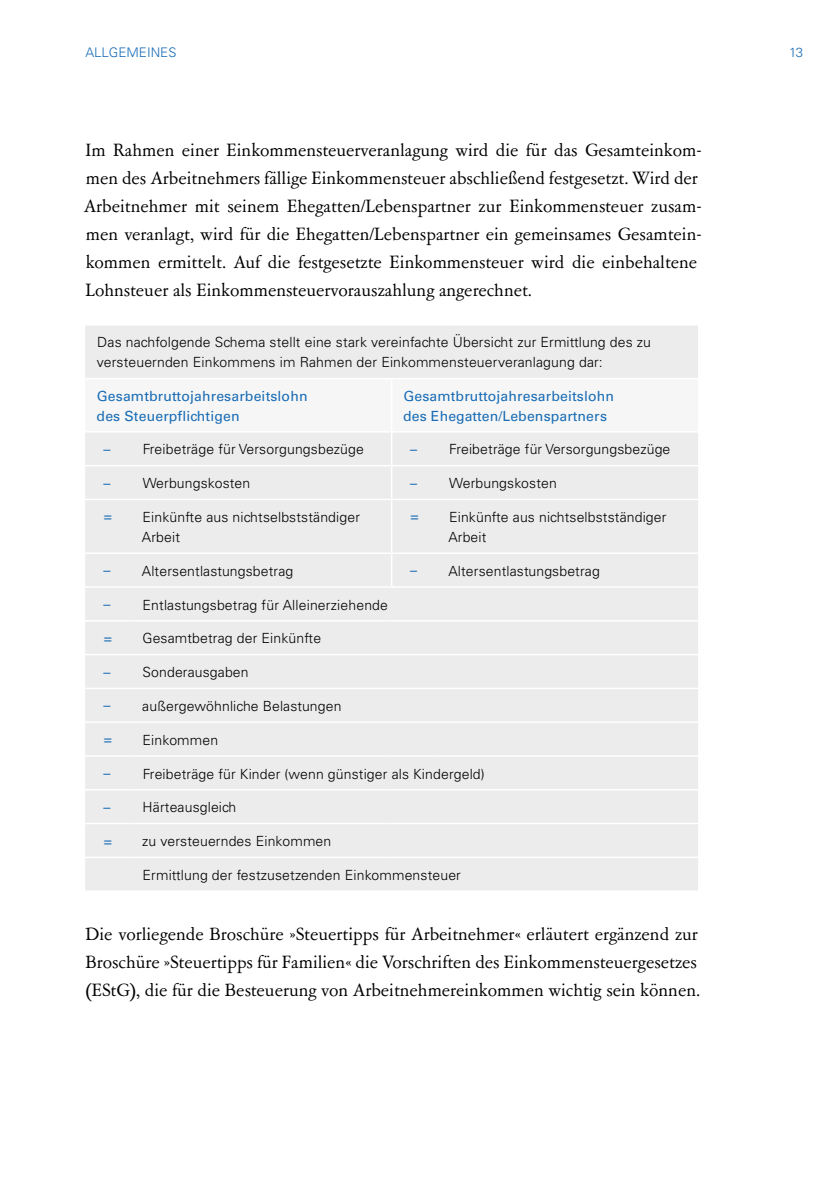
<style>
.page{position:relative;width:840px;height:1191px;background:#fff}
.page>*{position:absolute;margin:0;border:0;box-sizing:border-box;transform-origin:0 0}
.t1{font:20px/28px "Garamont Amst SBOP Rom";color:#000}
.t2{font:300 14px/20px "Univers LT";letter-spacing:.01em;color:#000}
.t3{font:14px/20px "Univers LT";letter-spacing:.01em;color:#186cb5}
.t4{font:300 13.2px "Univers LT";color:#186cb5}
.s1{font-weight:400;color:#186cb5}
</style>
<div class="page">
<div style="left:85px;top:326px;width:612px;height:564px;background:#ececed"></div>
<div style="left:85px;top:379px;width:612px;height:52px;background:#f6f6f6"></div>
<hr style="left:85px;top:378px;width:45px;height:1px;background:#fff">
<hr style="left:130px;top:378px;width:261px;height:1px;background:#fff">
<hr style="left:390px;top:379px;width:2px;height:52px;background:#fff">
<hr style="left:390px;top:432px;width:2px;height:33px;background:#fff">
<hr style="left:390px;top:466px;width:2px;height:33px;background:#fff">
<hr style="left:390px;top:500px;width:2px;height:52px;background:#fff">
<hr style="left:390px;top:554px;width:2px;height:32px;background:#fff">
<hr style="left:391px;top:378px;width:46px;height:1px;background:#fff">
<hr style="left:437px;top:378px;width:260px;height:1px;background:#fff">
<hr style="left:85px;top:431px;width:45px;height:1px;background:#fff">
<hr style="left:130px;top:431px;width:261px;height:1px;background:#fff">
<hr style="left:391px;top:431px;width:46px;height:1px;background:#fff">
<hr style="left:437px;top:431px;width:260px;height:1px;background:#fff">
<hr style="left:85px;top:465px;width:45px;height:1px;background:#fff">
<hr style="left:130px;top:465px;width:261px;height:1px;background:#fff">
<hr style="left:391px;top:465px;width:46px;height:1px;background:#fff">
<hr style="left:437px;top:465px;width:260px;height:1px;background:#fff">
<hr style="left:85px;top:499px;width:45px;height:1px;background:#fff">
<hr style="left:130px;top:499px;width:261px;height:1px;background:#fff">
<hr style="left:391px;top:499px;width:46px;height:1px;background:#fff">
<hr style="left:437px;top:499px;width:260px;height:1px;background:#fff">
<hr style="left:85px;top:552px;width:45px;height:2px;background:#fff">
<hr style="left:130px;top:552px;width:261px;height:2px;background:#fff">
<hr style="left:391px;top:552px;width:46px;height:2px;background:#fff">
<hr style="left:437px;top:552px;width:260px;height:2px;background:#fff">
<hr style="left:85px;top:586px;width:45px;height:2px;background:#fff">
<hr style="left:130px;top:586px;width:261px;height:2px;background:#fff">
<hr style="left:391px;top:586px;width:46px;height:2px;background:#fff">
<hr style="left:437px;top:586px;width:260px;height:2px;background:#fff">
<hr style="left:85px;top:620px;width:45px;height:1px;background:#fff">
<hr style="left:130px;top:620px;width:261px;height:1px;background:#fff">
<hr style="left:391px;top:620px;width:46px;height:1px;background:#fff">
<hr style="left:437px;top:620px;width:260px;height:1px;background:#fff">
<hr style="left:85px;top:654px;width:45px;height:1px;background:#fff">
<hr style="left:130px;top:654px;width:261px;height:1px;background:#fff">
<hr style="left:391px;top:654px;width:46px;height:1px;background:#fff">
<hr style="left:437px;top:654px;width:260px;height:1px;background:#fff">
<hr style="left:85px;top:687px;width:45px;height:2px;background:#fff">
<hr style="left:130px;top:687px;width:261px;height:2px;background:#fff">
<hr style="left:391px;top:687px;width:46px;height:2px;background:#fff">
<hr style="left:437px;top:687px;width:260px;height:2px;background:#fff">
<hr style="left:85px;top:721px;width:45px;height:2px;background:#fff">
<hr style="left:130px;top:721px;width:261px;height:2px;background:#fff">
<hr style="left:391px;top:721px;width:46px;height:2px;background:#fff">
<hr style="left:437px;top:721px;width:260px;height:2px;background:#fff">
<hr style="left:85px;top:755px;width:45px;height:1px;background:#fff">
<hr style="left:130px;top:755px;width:261px;height:1px;background:#fff">
<hr style="left:391px;top:755px;width:46px;height:1px;background:#fff">
<hr style="left:437px;top:755px;width:260px;height:1px;background:#fff">
<hr style="left:85px;top:789px;width:45px;height:1px;background:#fff">
<hr style="left:130px;top:789px;width:261px;height:1px;background:#fff">
<hr style="left:391px;top:789px;width:46px;height:1px;background:#fff">
<hr style="left:437px;top:789px;width:260px;height:1px;background:#fff">
<hr style="left:85px;top:823px;width:45px;height:1px;background:#fff">
<hr style="left:130px;top:823px;width:261px;height:1px;background:#fff">
<hr style="left:391px;top:823px;width:46px;height:1px;background:#fff">
<hr style="left:437px;top:823px;width:260px;height:1px;background:#fff">
<hr style="left:85px;top:856px;width:45px;height:2px;background:#fff">
<hr style="left:130px;top:856px;width:261px;height:2px;background:#fff">
<hr style="left:391px;top:856px;width:46px;height:2px;background:#fff">
<hr style="left:437px;top:856px;width:260px;height:2px;background:#fff">
<p class="t4" style="left:85px;top:44px;width:92px">ALLGEMEINES</p>
<p class="t4" style="left:788px;top:44px;width:16px">13</p>
<p class="t1" style="left:84px;top:137px;width:619px">Im Rahmen einer Einkommensteuerveranlagung wird die für das Gesamteinkom&shy;men des Arbeitnehmers fällige Einkommensteuer abschließend festgesetzt. Wird der Arbeitnehmer mit seinem Ehegatten/Lebenspartner zur Einkommensteuer zusam&shy;men veranlagt, wird für die Ehegatten/Lebenspartner ein gemeinsames Gesamtein&shy;kommen ermittelt. Auf die festgesetzte Einkommensteuer wird die einbehaltene Lohnsteuer als Einkommensteuervorauszahlung angerechnet.</p>
<p class="t2" style="left:97px;top:332px;width:555px">Das nachfolgende Schema stellt eine stark vereinfachte Übersicht zur Ermittlung des zu versteuernden Einkommens im Rahmen der Einkommensteuerveranlagung dar:</p>
<p class="t3" style="left:97px;top:385px;width:212px">Gesamtbruttojahresarbeitslohn des Steuerpflichtigen</p>
<p class="t3" style="left:403px;top:385px;width:212px">Gesamtbruttojahresarbeitslohn des Ehegatten/Lebenspartners</p>
<p class="t2" style="left:103px;top:439px;width:262px"><span class="s1">–</span> Freibeträge für Versorgungsbezüge</p>
<p class="t2" style="left:410px;top:439px;width:261px"><span class="s1">–</span> Freibeträge für Versorgungsbezüge</p>
<p class="t2" style="left:103px;top:473px;width:148px"><span class="s1">–</span> Werbungskosten</p>
<p class="t2" style="left:410px;top:473px;width:148px"><span class="s1">–</span> Werbungskosten</p>
<p class="t3" style="left:104px;top:506px;width:10px">=</p>
<p class="t2" style="left:142px;top:507px;width:219px">Einkünfte aus nichtselbstständiger<br>Arbeit</p>
<p class="t3" style="left:410px;top:506px;width:10px">=</p>
<p class="t2" style="left:448px;top:507px;width:219px">Einkünfte aus nichtselbstständiger<br>Arbeit</p>
<p class="t2" style="left:103px;top:561px;width:191px"><span class="s1">–</span> Altersentlastungsbetrag</p>
<p class="t2" style="left:410px;top:561px;width:191px"><span class="s1">–</span> Altersentlastungsbetrag</p>
<p class="t2" style="left:103px;top:594px;width:286px"><span class="s1">–</span> Entlastungsbetrag für Alleinerziehende</p>
<p class="t3" style="left:104px;top:628px;width:10px">=</p>
<p class="t2" style="left:142px;top:628px;width:180px">Gesamtbetrag der Einkünfte</p>
<p class="t2" style="left:103px;top:662px;width:147px"><span class="s1">–</span> Sonderausgaben</p>
<p class="t2" style="left:103px;top:696px;width:239px"><span class="s1">–</span> außergewöhnliche Belastungen</p>
<p class="t3" style="left:104px;top:729px;width:10px">=</p>
<p class="t2" style="left:142px;top:729px;width:77px">Einkommen</p>
<p class="t2" style="left:103px;top:763px;width:382px"><span class="s1">–</span> Freibeträge für Kinder (wenn günstiger als Kindergeld)</p>
<p class="t2" style="left:103px;top:797px;width:134px"><span class="s1">–</span> Härteausgleich</p>
<p class="t3" style="left:104px;top:830px;width:10px">=</p>
<p class="t2" style="left:142px;top:831px;width:190px">zu versteuerndes Einkommen</p>
<p class="t2" style="left:142px;top:865px;width:320px">Ermittlung der festzusetzenden Einkommensteuer</p>
<p class="t1" style="left:85px;top:921px;width:615px">Die vorliegende Broschüre »Steuertipps für Arbeitnehmer« erläutert ergänzend zur<br>Broschüre »Steuertipps für Familien« die Vorschriften des Einkommensteuergesetzes (EStG), die für die Besteuerung von Arbeitnehmereinkommen wichtig sein können.</p>
</div>
